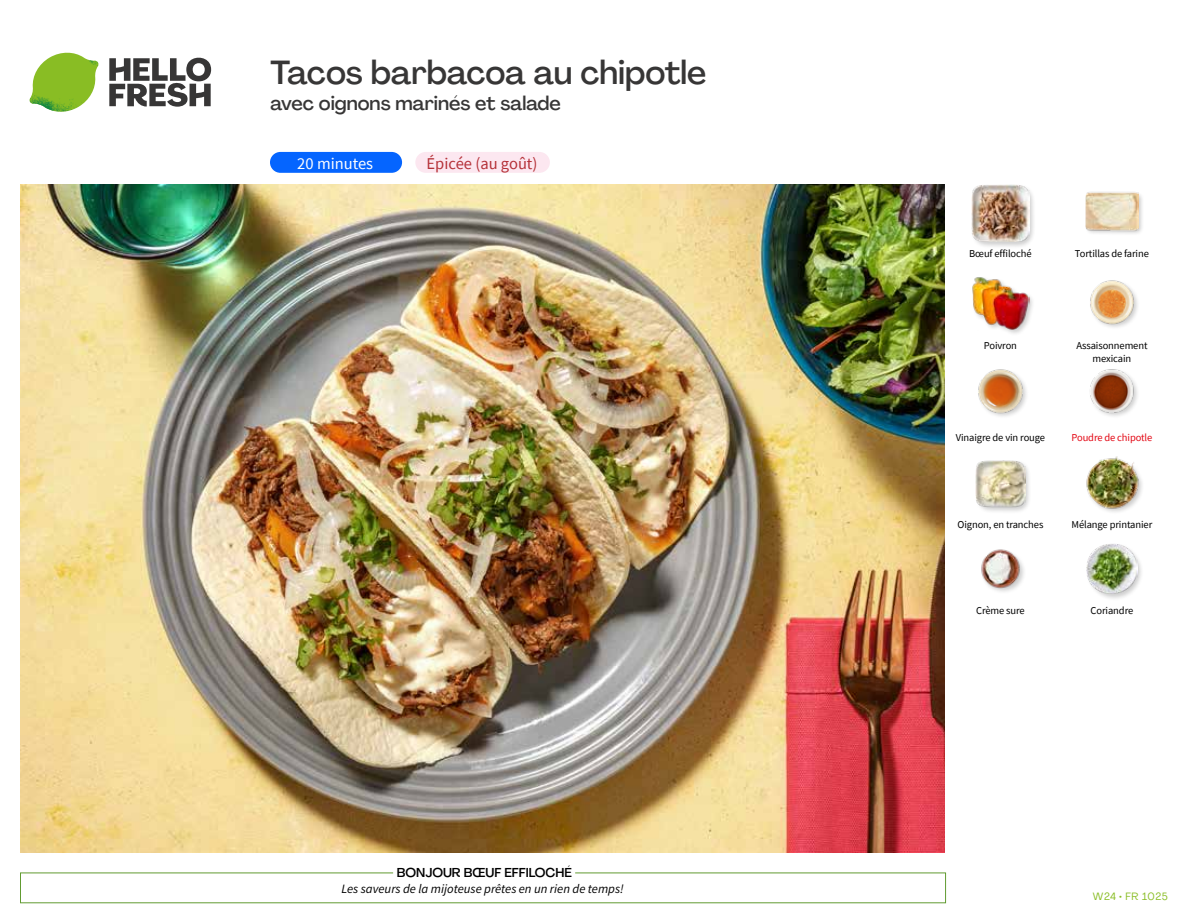
<style>
.page{position:relative;width:1188px;height:918px;background:#fff}
.page>*{position:absolute;margin:0;border:0;box-sizing:border-box;transform-origin:0 0}
.t1{font:500 33px "Agrandir";letter-spacing:-.005em;color:#373636}
.t2{font:500 19.5px "Agrandir";color:#373636}
.t3{font:16.5px "Source Sans Pro";color:#b53138}
.t4{font:16.5px "Source Sans Pro";color:#fff}
.t5{font:italic 12.75px "Source Sans Pro";color:#000}
.t6{font:500 12.75px "Agrandir";color:#000}
.t7{font:10.5px/13.5px "Source Sans Pro";letter-spacing:-.01em;color:#000;text-align:center}
.t8{font:10.5px "Source Sans Pro";letter-spacing:-.01em;color:#e30613}
.t9{font:10.5px "Agrandir";letter-spacing:.05em;color:#89bd24}
</style>
<div class="page">
<svg style="left:109px;top:57px;width:102px;height:50px"></svg>
<svg style="left:34px;top:53px;width:62px;height:40px"></svg>
<img style="left:67px;top:53px;width:32px;height:26px">
<img style="left:33px;top:75px;width:59px;height:11px">
<img style="left:29px;top:79px;width:61px;height:33px">
<img style="left:65px;top:86px;width:27px;height:25px">
<img style="left:21px;top:184px;width:924px;height:668px">
<div style="left:270px;top:152px;width:132px;height:21px;background:#0565ff;border-radius:10px"></div>
<div style="left:415px;top:152px;width:135px;height:21px;background:#fce7f0;border-radius:10px"></div>
<div style="left:1085px;top:543px;width:59px;height:58px;background:#000;opacity:.2"></div>
<img style="left:1087px;top:544px;width:50px;height:50px">
<img style="left:981px;top:549px;width:43px;height:43px">
<img style="left:1086px;top:456px;width:56px;height:56px">
<div style="left:975px;top:459px;width:57px;height:55px;background:#000;opacity:.2"></div>
<img style="left:976px;top:459px;width:49px;height:50px">
<img style="left:1090px;top:369px;width:48px;height:47px">
<img style="left:978px;top:369px;width:49px;height:48px">
<img style="left:1090px;top:280px;width:48px;height:48px">
<div style="left:972px;top:276px;width:63px;height:61px;background:#000;opacity:.2"></div>
<img style="left:972px;top:276px;width:57px;height:55px">
<div style="left:1085px;top:192px;width:59px;height:44px;background:#000;opacity:.2"></div>
<img style="left:1086px;top:192px;width:52px;height:44px">
<div style="left:971px;top:183px;width:65px;height:66px;background:#000;opacity:.2"></div>
<img style="left:972px;top:185px;width:57px;height:57px">
<h1 class="t1" style="left:271px;top:52px;width:437px">Tacos barbacoa au chipotle</h1>
<h2 class="t2" style="left:271px;top:91px;width:292px">avec oignons marinés et salade</h2>
<h3 class="t4" style="left:297px;top:153px;width:77px">20 minutes</h3>
<h3 class="t3" style="left:427px;top:153px;width:112px">Épicée (au goût)</h3>
<p class="t6" style="left:397px;top:864px;width:177px">BONJOUR BŒUF EFFILOCHÉ</p>
<p class="t5" style="left:341px;top:881px;width:284px">Les saveurs de la mijoteuse prêtes en un rien de temps!</p>
<p class="t7" style="left:969px;top:246px;width:64px">Bœuf effiloché</p>
<p class="t7" style="left:1075px;top:246px;width:76px">Tortillas de farine</p>
<p class="t7" style="left:984px;top:339px;width:35px">Poivron</p>
<p class="t7" style="left:1076px;top:339px;width:73px">Assaisonnement mexicain</p>
<p class="t7" style="left:956px;top:431px;width:91px">Vinaigre de vin rouge</p>
<p class="t8" style="left:1072px;top:431px;width:82px">Poudre de chipotle</p>
<p class="t7" style="left:958px;top:518px;width:87px">Oignon, en tranches</p>
<p class="t7" style="left:1072px;top:518px;width:82px">Mélange printanier</p>
<p class="t7" style="left:976px;top:604px;width:50px">Crème sure</p>
<p class="t7" style="left:1091px;top:604px;width:44px">Coriandre</p>
<p class="t9" style="left:1093px;top:890px;width:76px">W24 • FR 1025</p>
</div>
